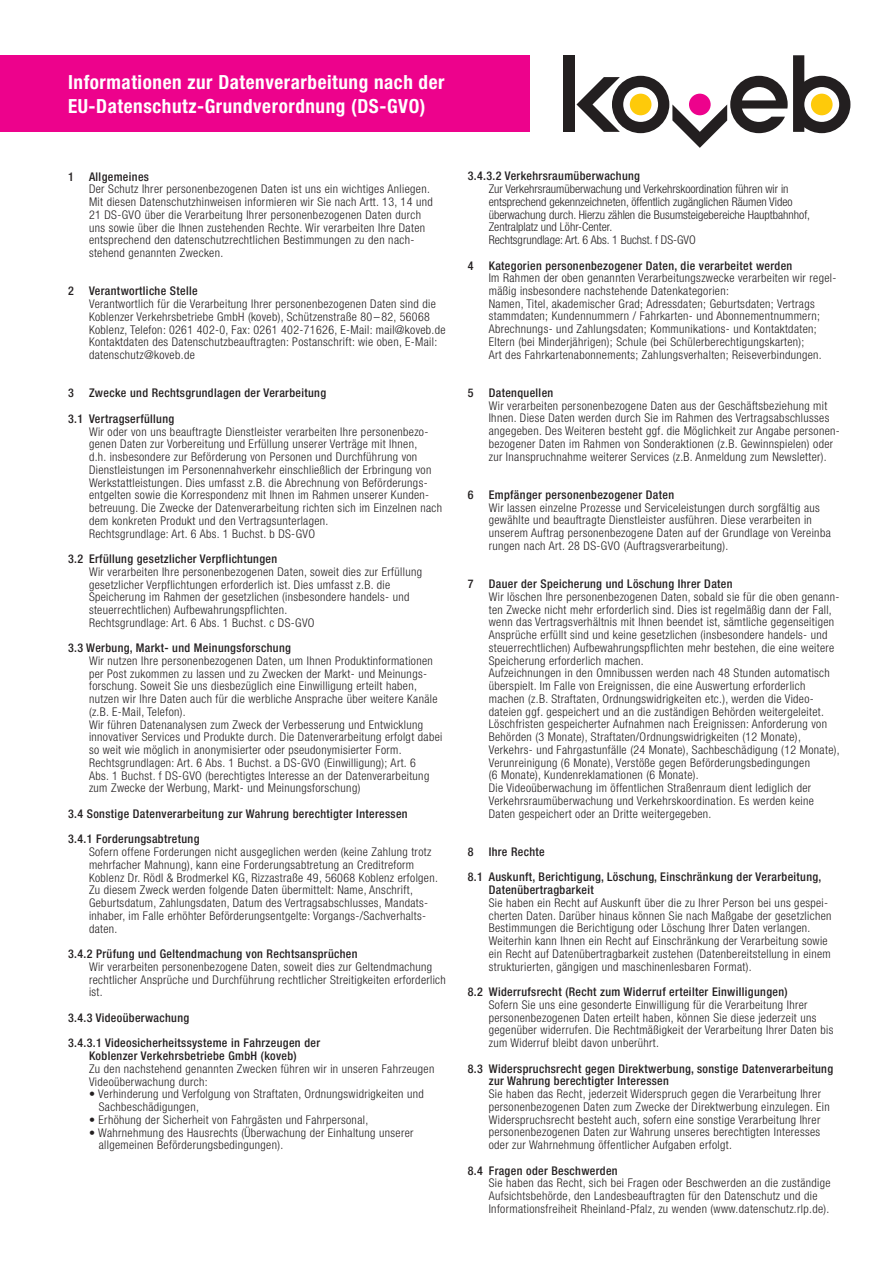
<style>
.page{position:relative;width:893px;height:1263px;background:#fff}
.page>*{position:absolute;margin:0;border:0;box-sizing:border-box;transform-origin:0 0}
.t1{font:700 condensed 19.5px/23.4px "Helvetica Neue LT";letter-spacing:.03em;color:#fff}
.t2{font:300 condensed 12px/12.8px "Helvetica Neue LT";letter-spacing:.03em;color:#231f20}
.t3{font:500 condensed 12px/25.5px "Helvetica Neue LT";letter-spacing:.03em;color:#231f20}
.t4{font:300 condensed 12px/12.8px "Helvetica Neue LT";color:#231f20}
</style>
<div class="page">
<div style="left:0;top:55px;width:529px;height:77px;background:#ed028c"></div>
<svg style="left:576px;top:55px;width:274px;height:93px"></svg>
<div style="left:563px;top:55px;width:12px;height:77px;background:#231f20"></div>
<h1 class="t1" style="left:68px;top:71px;width:378px">Informationen zur Datenverarbeitung nach der<br>EU-Datenschutz-Grundverordnung (DS-GVO)</h1>
<p class="t3" style="left:68px;top:163px;width:7px">1</p>
<p class="t3" style="left:89px;top:163px;width:62px">Allgemeines</p>
<p class="t2" style="left:89px;top:183px;width:345px">Der Schutz Ihrer personenbezogenen Daten ist uns ein wichtiges Anliegen.<br>Mit diesen Datenschutzhinweisen informieren wir Sie nach Artt. 13, 14 und 21 DS-GVO über die Verarbeitung Ihrer personenbezogenen Daten durch uns sowie über die Ihnen zustehenden Rechte. Wir verarbeiten Ihre Daten entsprechend den datenschutzrechtlichen Bestimmungen zu den nach&shy;stehend genannten Zwecken.</p>
<p class="t3" style="left:68px;top:278px;width:7px">2</p>
<p class="t3" style="left:89px;top:278px;width:110px">Verantwortliche Stelle</p>
<p class="t2" style="left:89px;top:297px;width:358px">Verantwortlich für die Verarbeitung Ihrer personenbezogenen Daten sind die Koblenzer Verkehrsbetriebe GmbH (koveb), Schützenstraße 80–82, 56068<br>Koblenz, Telefon: 0261 402-0, Fax: 0261 402-71626, E-Mail: mail@koveb.de Kontaktdaten des Datenschutzbeauftragten: Postanschrift: wie oben, E-Mail: datenschutz@koveb.de</p>
<p class="t3" style="left:68px;top:380px;width:7px">3</p>
<p class="t3" style="left:68px;top:380px;width:260px;text-indent:21px">Zwecke und Rechtsgrundlagen der Verarbeitung<br>3.1 Vertragserfüllung</p>
<p class="t2" style="left:89px;top:425px;width:355px">Wir oder von uns beauftragte Dienstleister verarbeiten Ihre personenbezo&shy;genen Daten zur Vorbereitung und Erfüllung unserer Verträge mit Ihnen,<br>d.h. insbesondere zur Beförderung von Personen und Durchführung von Dienstleistungen im Personennahverkehr einschließlich der Erbringung von Werkstattleistungen. Dies umfasst z.B. die Abrechnung von Beförderungs&shy;entgelten sowie die Korrespondenz mit Ihnen im Rahmen unserer Kunden&shy;betreuung. Die Zwecke der Datenverarbeitung richten sich im Einzelnen nach dem konkreten Produkt und den Vertragsunterlagen.<br>Rechtsgrundlage: Art. 6 Abs. 1 Buchst. b DS-GVO</p>
<p class="t3" style="left:68px;top:546px;width:211px">3.2 Erfüllung gesetzlicher Verpflichtungen</p>
<p class="t2" style="left:89px;top:565px;width:335px">Wir verarbeiten Ihre personenbezogenen Daten, soweit dies zur Erfüllung gesetzlicher Verpflichtungen erforderlich ist. Dies umfasst z.B. die Speicherung im Rahmen der gesetzlichen (insbesondere handels- und steuerrechtlichen) Aufbewahrungspflichten.<br>Rechtsgrundlage: Art. 6 Abs. 1 Buchst. c DS-GVO</p>
<p class="t3" style="left:68px;top:635px;width:224px">3.3 Werbung, Markt- und Meinungsforschung</p>
<p class="t2" style="left:89px;top:654px;width:355px">Wir nutzen Ihre personenbezogenen Daten, um Ihnen Produktinformationen per Post zukommen zu lassen und zu Zwecken der Markt- und Meinungs&shy;forschung. Soweit Sie uns diesbezüglich eine Einwilligung erteilt haben, nutzen wir Ihre Daten auch für die werbliche Ansprache über weitere Kanäle (z.B. E-Mail, Telefon).<br>Wir führen Datenanalysen zum Zweck der Verbesserung und Entwicklung innovativer Services und Produkte durch. Die Datenverarbeitung erfolgt dabei so weit wie möglich in anonymisierter oder pseudonymisierter Form.<br>Rechtsgrundlagen: Art. 6 Abs. 1 Buchst. a DS-GVO (Einwilligung); Art. 6<br>Abs. 1 Buchst. f DS-GVO (berechtigtes Interesse an der Datenverarbeitung zum Zwecke der Werbung, Markt- und Meinungsforschung)</p>
<p class="t3" style="left:68px;top:801px;width:341px">3.4 Sonstige Datenverarbeitung zur Wahrung berechtigter Interessen<br>3.4.1 Forderungsabtretung</p>
<p class="t2" style="left:89px;top:845px;width:350px">Sofern offene Forderungen nicht ausgeglichen werden (keine Zahlung trotz mehrfacher Mahnung), kann eine Forderungsabtretung an Creditreform Koblenz Dr. Rödl &amp; Brodmerkel KG, Rizzastraße 49, 56068 Koblenz erfolgen.<br>Zu diesem Zweck werden folgende Daten übermittelt: Name, Anschrift, Geburtsdatum, Zahlungsdaten, Datum des Vertragsabschlusses, Mandats&shy;inhaber, im Falle erhöhter Beförderungsentgelte: Vorgangs-/Sachverhalts&shy;daten.</p>
<p class="t3" style="left:68px;top:941px;width:291px">3.4.2 Prüfung und Geltendmachung von Rechtsansprüchen</p>
<p class="t2" style="left:89px;top:960px;width:358px">Wir verarbeiten personenbezogene Daten, soweit dies zur Geltendmachung rechtlicher Ansprüche und Durchführung rechtlicher Streitigkeiten erforderlich ist.</p>
<p class="t3" style="left:68px;top:1005px;width:254px">3.4.3 Videoüberwachung<br>3.4.3.1 Videosicherheitssysteme in Fahrzeugen der</p>
<p class="t3" style="left:89px;top:1043px;width:209px">Koblenzer Verkehrsbetriebe GmbH (koveb)</p>
<p class="t2" style="left:89px;top:1062px;width:347px">Zu den nachstehend genannten Zwecken führen wir in unseren Fahrzeugen<br>Videoüberwachung durch:</p>
<p class="t2" style="left:99px;top:1088px;width:327px;text-indent:-10px">• Verhinderung und Verfolgung von Straftaten, Ordnungswidrigkeiten und<br>Sachbeschädigungen,</p>
<p class="t2" style="left:89px;top:1113px;width:281px">• Erhöhung der Sicherheit von Fahrgästen und Fahrpersonal,</p>
<p class="t2" style="left:99px;top:1126px;width:316px;text-indent:-10px">• Wahrnehmung des Hausrechts (Überwachung der Einhaltung unserer allgemeinen Beförderungsbedingungen).</p>
<p class="t3" style="left:468px;top:163px;width:174px">3.4.3.2 Verkehrsraumüberwachung</p>
<p class="t4" style="left:489px;top:182px;width:323px">Zur Verkehrsraumüberwachung und Verkehrskoordination führen wir in entsprechend gekennzeichneten, öffentlich zugänglichen Räumen Video überwachung durch. Hierzu zählen die Busumsteigebereiche Hauptbahnhof, Zentralplatz und Löhr-Center.<br>Rechtsgrundlage: Art. 6 Abs. 1 Buchst. f DS-GVO</p>
<p class="t3" style="left:468px;top:252px;width:7px">4</p>
<p class="t3" style="left:489px;top:252px;width:305px">Kategorien personenbezogener Daten, die verarbeitet werden</p>
<p class="t2" style="left:489px;top:272px;width:349px">Im Rahmen der oben genannten Verarbeitungszwecke verarbeiten wir regel&shy;mäßig insbesondere nachstehende Datenkategorien:<br>Namen, Titel, akademischer Grad; Adressdaten; Geburtsdaten; Vertrags stammdaten; Kundennummern / Fahrkarten- und Abonnementnummern; Abrechnungs- und Zahlungsdaten; Kommunikations- und Kontaktdaten; Eltern (bei Minderjährigen); Schule (bei Schülerberechtigungskarten);<br>Art des Fahrkartenabonnements; Zahlungsverhalten; Reiseverbindungen.</p>
<p class="t3" style="left:468px;top:380px;width:7px">5</p>
<p class="t3" style="left:489px;top:380px;width:66px">Datenquellen</p>
<p class="t2" style="left:489px;top:399px;width:353px">Wir verarbeiten personenbezogene Daten aus der Geschäftsbeziehung mit Ihnen. Diese Daten werden durch Sie im Rahmen des Vertragsabschlusses angegeben. Des Weiteren besteht ggf. die Möglichkeit zur Angabe personen&shy;bezogener Daten im Rahmen von Sonderaktionen (z.B. Gewinnspielen) oder zur Inanspruchnahme weiterer Services (z.B. Anmeldung zum Newsletter).</p>
<p class="t3" style="left:468px;top:482px;width:7px">6</p>
<p class="t3" style="left:489px;top:482px;width:187px">Empfänger personenbezogener Daten</p>
<p class="t2" style="left:489px;top:501px;width:344px">Wir lassen einzelne Prozesse und Serviceleistungen durch sorgfältig aus gewählte und beauftragte Dienstleister ausführen. Diese verarbeiten in unserem Auftrag personenbezogene Daten auf der Grundlage von Vereinba rungen nach Art. 28 DS-GVO (Auftragsverarbeitung).</p>
<p class="t3" style="left:468px;top:571px;width:7px">7</p>
<p class="t3" style="left:489px;top:571px;width:245px">Dauer der Speicherung und Löschung Ihrer Daten</p>
<p class="t2" style="left:489px;top:590px;width:352px">Wir löschen Ihre personenbezogenen Daten, sobald sie für die oben genann&shy;ten Zwecke nicht mehr erforderlich sind. Dies ist regelmäßig dann der Fall, wenn das Vertragsverhältnis mit Ihnen beendet ist, sämtliche gegenseitigen Ansprüche erfüllt sind und keine gesetzlichen (insbesondere handels- und steuerrechtlichen) Aufbewahrungspflichten mehr bestehen, die eine weitere Speicherung erforderlich machen.<br>Aufzeichnungen in den Omnibussen werden nach 48 Stunden automatisch überspielt. Im Falle von Ereignissen, die eine Auswertung erforderlich machen (z.B. Straftaten, Ordnungswidrigkeiten etc.), werden die Video&shy;dateien ggf. gespeichert und an die zuständigen Behörden weitergeleitet.<br>Löschfristen gespeicherter Aufnahmen nach Ereignissen: Anforderung von Behörden (3 Monate), Straftaten/Ordnungswidrigkeiten (12 Monate), Verkehrs- und Fahrgastunfälle (24 Monate), Sachbeschädigung (12 Monate), Verunreinigung (6 Monate), Verstöße gegen Beförderungsbedingungen<br>(6 Monate), Kundenreklamationen (6 Monate).<br>Die Videoüberwachung im öffentlichen Straßenraum dient lediglich der Verkehrsraumüberwachung und Verkehrskoordination. Es werden keine Daten gespeichert oder an Dritte weitergegeben.</p>
<p class="t3" style="left:468px;top:839px;width:7px">8</p>
<p class="t3" style="left:468px;top:839px;width:355px;text-indent:21px">Ihre Rechte<br>8.1 Auskunft, Berichtigung, Löschung, Einschränkung der Verarbeitung,</p>
<p class="t3" style="left:489px;top:877px;width:107px">Datenübertragbarkeit</p>
<p class="t2" style="left:489px;top:896px;width:344px">Sie haben ein Recht auf Auskunft über die zu Ihrer Person bei uns gespei&shy;cherten Daten. Darüber hinaus können Sie nach Maßgabe der gesetzlichen Bestimmungen die Berichtigung oder Löschung Ihrer Daten verlangen.<br>Weiterhin kann Ihnen ein Recht auf Einschränkung der Verarbeitung sowie ein Recht auf Datenübertragbarkeit zustehen (Datenbereitstellung in einem strukturierten, gängigen und maschinenlesbaren Format).</p>
<p class="t3" style="left:468px;top:979px;width:321px">8.2 Widerrufsrecht (Recht zum Widerruf erteilter Einwilligungen)</p>
<p class="t2" style="left:489px;top:998px;width:346px">Sofern Sie uns eine gesonderte Einwilligung für die Verarbeitung Ihrer personenbezogenen Daten erteilt haben, können Sie diese jederzeit uns gegenüber widerrufen. Die Rechtmäßigkeit der Verarbeitung Ihrer Daten bis zum Widerruf bleibt davon unberührt.</p>
<p class="t3" style="left:489px;top:1062px;width:346px;line-height:12.8px;text-indent:-21px">8.3 Widerspruchsrecht gegen Direktwerbung, sonstige Datenverarbeitung zur Wahrung berechtigter Interessen</p>
<p class="t2" style="left:489px;top:1087px;width:343px">Sie haben das Recht, jederzeit Widerspruch gegen die Verarbeitung Ihrer personenbezogenen Daten zum Zwecke der Direktwerbung einzulegen. Ein Widerspruchsrecht besteht auch, sofern eine sonstige Verarbeitung Ihrer personenbezogenen Daten zur Wahrung unseres berechtigten Interesses oder zur Wahrnehmung öffentlicher Aufgaben erfolgt.</p>
<p class="t3" style="left:468px;top:1157px;width:151px">8.4 Fragen oder Beschwerden</p>
<p class="t2" style="left:489px;top:1177px;width:343px">Sie haben das Recht, sich bei Fragen oder Beschwerden an die zuständige<br>Aufsichtsbehörde, den Landesbeauftragten für den Datenschutz und die<br>Informationsfreiheit Rheinland-Pfalz, zu wenden (www.datenschutz.rlp.de).</p>
</div>
